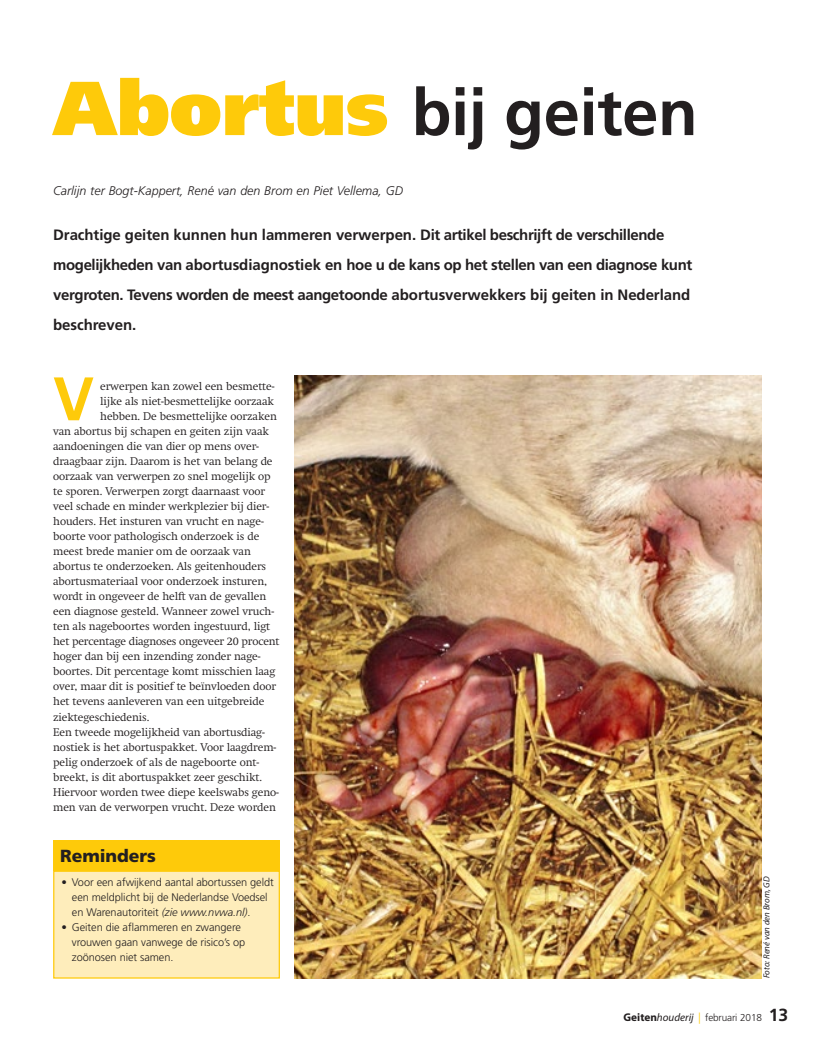
<style>
.page{position:relative;width:815px;height:1046px;background:#fff}
.page>*{position:absolute;margin:0;border:0;box-sizing:border-box;transform-origin:0 0}
.t1{font:700 65px "Frutiger LT Std";letter-spacing:-.005em;color:#231f20}
.t2{font:700 61.38px "Frutiger LT Std";color:#feca0a}
.t3{font:900 17.5px "Frutiger LT Std";letter-spacing:-.005em;color:#231f20}
.t4{font:700 15px/30px "Frutiger LT Std";letter-spacing:-.025em;color:#231f20}
.t5{font:italic 300 12.5px "Frutiger LT Std";color:#231f20}
.t6{font:300 11px "Swift";letter-spacing:-.005em;color:#231f20}
.t7{font:300 11px/15px "Frutiger LT Std";letter-spacing:-.005em;color:#231f20}
.t8{font:300 10px "Frutiger LT Std";letter-spacing:-.015em;color:#231f20}
.t9{font:italic 8.75px "Myriad Pro";color:#231f20}
.s1{font-weight:900;font-size:76.25px;color:#feca0a}
.s2{font-style:italic}
.s3{font-family:"Myriad Pro";font-weight:700;font-size:11.25px}
.s4{font-family:"Myriad Pro";font-weight:400;font-style:italic;font-size:11px}
.s5{font-family:"Myriad Pro";font-weight:400;font-style:italic;font-size:11.25px;color:#feca0a}
.s6{font-weight:700;font-size:17.5px}
</style>
<div class="page">
<div style="left:54px;top:871px;width:225px;height:106px;background:#feedbb"></div>
<div style="left:53px;top:870px;width:227px;height:108px;border:1px solid #feca0a"></div>
<div style="left:53px;top:840px;width:227px;height:30px;background:#feca0a"></div>
<img style="left:294px;top:375px;width:468px;height:603px">
<h1 class="t1" style="left:53px;top:74px;width:646px"><span class="s1">Abortus</span> bij geiten</h1>
<p class="t5" style="left:53px;top:184px;width:352px">Carlijn ter Bogt-Kappert, René van den Brom en Piet Vellema, GD</p>
<p class="t4" style="left:53px;top:220px;width:641px">Drachtige geiten kunnen hun lammeren verwerpen. Dit artikel beschrijft de verschillende mogelijkheden van abortusdiagnostiek en hoe u de kans op het stellen van een diagnose kunt vergroten. Tevens worden de meest aangetoonde abortusverwekkers bij geiten in Nederland beschreven.</p>
<h2 class="t2" style="left:53px;top:363px;width:42px">V</h2>
<p class="t6" style="left:100px;top:380px;width:176px">erwerpen kan zowel een besmette-</p>
<p class="t6" style="left:100px;top:395px;width:175px">lijke als niet-besmettelijke oorzaak</p>
<p class="t6" style="left:100px;top:410px;width:178px">hebben. De besmettelijke oorzaken</p>
<p class="t6" style="left:53px;top:425px;width:217px">van abortus bij schapen en geiten zijn vaak</p>
<p class="t6" style="left:53px;top:440px;width:207px">aandoeningen die van dier op mens over-</p>
<p class="t6" style="left:53px;top:455px;width:221px">draagbaar zijn. Daarom is het van belang de</p>
<p class="t6" style="left:53px;top:470px;width:219px">oorzaak van verwerpen zo snel mogelijk op</p>
<p class="t6" style="left:53px;top:485px;width:214px">te sporen. Verwerpen zorgt daarnaast voor</p>
<p class="t6" style="left:53px;top:500px;width:218px">veel schade en minder werkplezier bij dier-</p>
<p class="t6" style="left:53px;top:515px;width:212px">houders. Het insturen van vrucht en nage-</p>
<p class="t6" style="left:53px;top:530px;width:208px">boorte voor pathologisch onderzoek is de</p>
<p class="t6" style="left:53px;top:545px;width:199px">meest brede manier om de oorzaak van</p>
<p class="t6" style="left:53px;top:560px;width:215px">abortus te onderzoeken. Als geitenhouders</p>
<p class="t6" style="left:53px;top:575px;width:216px">abortusmateriaal voor onderzoek insturen,</p>
<p class="t6" style="left:53px;top:590px;width:215px">wordt in ongeveer de helft van de gevallen</p>
<p class="t6" style="left:53px;top:605px;width:223px">een diagnose gesteld. Wanneer zowel vruch-</p>
<p class="t6" style="left:53px;top:620px;width:219px">ten als nageboortes worden ingestuurd, ligt</p>
<p class="t6" style="left:53px;top:635px;width:228px">het percentage diagnoses ongeveer 20 procent</p>
<p class="t6" style="left:53px;top:650px;width:209px">hoger dan bij een inzending zonder nage-</p>
<p class="t6" style="left:53px;top:665px;width:224px">boortes. Dit percentage komt misschien laag</p>
<p class="t6" style="left:53px;top:680px;width:225px">over, maar dit is positief te beïnvloeden door</p>
<p class="t6" style="left:53px;top:695px;width:213px">het tevens aanleveren van een uitgebreide</p>
<p class="t6" style="left:53px;top:710px;width:98px">ziektegeschiedenis.</p>
<p class="t6" style="left:53px;top:725px;width:213px">Een tweede mogelijkheid van abortusdiag-</p>
<p class="t6" style="left:53px;top:740px;width:225px">nostiek is het abortuspakket. Voor laagdrem-</p>
<p class="t6" style="left:53px;top:755px;width:208px">pelig onderzoek of als de nageboorte ont-</p>
<p class="t6" style="left:53px;top:770px;width:211px">breekt, is dit abortuspakket zeer geschikt.</p>
<p class="t6" style="left:53px;top:785px;width:227px">Hiervoor worden twee diepe keelswabs geno-</p>
<p class="t6" style="left:53px;top:800px;width:224px">men van de verworpen vrucht. Deze worden</p>
<h3 class="t3" style="left:60px;top:845px;width:97px">Reminders</h3>
<p class="t7" style="left:72px;top:874px;width:203px;text-indent:-10px">• Voor een afwijkend aantal abortussen geldt een meldplicht bij de Nederlandse Voedsel en Warenautoriteit <span class="s2">(zie www.nvwa.nl)</span>.</p>
<p class="t7" style="left:72px;top:919px;width:175px;text-indent:-10px">• Geiten die aflammeren en zwangere vrouwen gaan vanwege de risico’s op zoönosen niet samen.</p>
<p class="t9" style="left:761px;top:978px;width:103px;rotate:-90deg">Foto: René van den Brom, GD</p>
<p class="t8" style="left:624px;top:1011px;width:166px"><span class="s3">Geiten</span><span class="s4">houderij</span> <span class="s5">|</span> februari 2018 <span class="s6">13</span></p>
</div>
